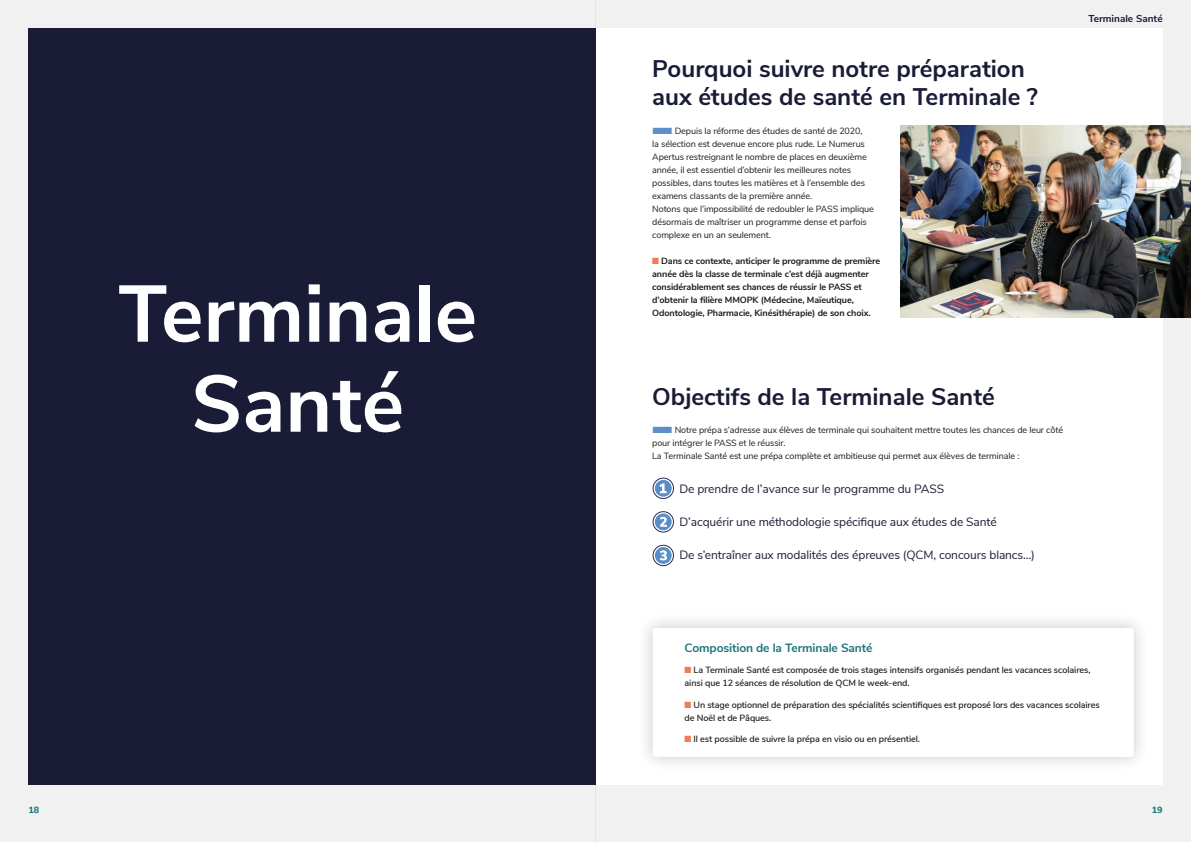
<style>
.page{position:relative;width:1191px;height:842px;background:#fff}
.page>*{position:absolute;margin:0;border:0;box-sizing:border-box;transform-origin:0 0}
.t1{font:700 80px/90px "Nunito Sans";color:#fff;text-align:center}
.t2{font:700 24px/28px "Nunito Sans";color:#1a1c37}
.t3{font:12px "Nunito Sans";letter-spacing:-.01em;color:#1a1c37}
.t4{font:700 12px "Nunito Sans";letter-spacing:-.01em;color:#1f767e}
.t5{font:700 10px "Nunito Sans";color:#1a1c37}
.t6{font:9px/13px "Nunito Sans";letter-spacing:-.01em;color:#1d1d1b}
.t7{font:600 9px/13px "Nunito Sans";letter-spacing:-.01em;color:#1d1d1b}
.t8{font:700 9px/13px "Nunito Sans";letter-spacing:-.01em;color:#1d1d1b}
.t9{font:800 9px "Nunito Sans";color:#1f767e}
.s1{color:#5e8eca}
.s2{color:#ef7b59}
</style>
<div class="page">
<div style="left:595px;top:0;width:596px;height:842px;background:#f1f1f1"></div>
<div style="left:567px;top:28px;width:595px;height:757px;background:#fff"></div>
<div style="left:636px;top:612px;width:513px;height:161px;background:#1d1d1b;opacity:.25"></div>
<div style="left:652px;top:628px;width:481px;height:129px;background:#fff;border-radius:3px"></div>
<div style="left:0;top:0;width:595px;height:842px;background:#f1f1f1"></div>
<div style="left:28px;top:28px;width:567px;height:757px;background:#1a1c37"></div>
<div style="left:653px;top:511px;width:21px;height:21px;border:1px solid #262958;border-radius:50%"></div>
<div style="left:655px;top:514px;width:16px;height:16px;background:#578dca;border-radius:50%"></div>
<div style="left:655px;top:514px;width:16px;height:16px;border:1px solid #578dca;border-radius:50%"></div>
<svg style="left:660px;top:517px;width:7px;height:10px"></svg>
<div style="left:653px;top:545px;width:21px;height:21px;border:1px solid #262958;border-radius:50%"></div>
<div style="left:655px;top:548px;width:16px;height:15px;background:#578dca;border-radius:50%"></div>
<div style="left:655px;top:547px;width:16px;height:17px;border:1px solid #578dca;border-radius:50%"></div>
<svg style="left:659px;top:550px;width:8px;height:10px"></svg>
<div style="left:653px;top:478px;width:21px;height:21px;border:1px solid #262958;border-radius:50%"></div>
<div style="left:655px;top:480px;width:16px;height:16px;background:#578dca;border-radius:50%"></div>
<div style="left:655px;top:480px;width:16px;height:16px;border:1px solid #578dca;border-radius:50%"></div>
<svg style="left:659px;top:483px;width:7px;height:10px"></svg>
<img style="left:900px;top:125px;width:291px;height:193px">
<h1 class="t1" style="left:118px;top:274px;width:360px">Terminale<br>Santé</h1>
<h2 class="t2" style="left:652px;top:56px;width:387px">Pourquoi suivre notre préparation aux études de santé en Terminale ?</h2>
<p class="t6" style="left:652px;top:124px;width:223px"><span class="s1">■</span> Depuis la réforme des études de santé de 2020,<br>la sélection est devenue encore plus rude. Le Numerus Apertus restreignant le nombre de places en deuxième année, il est essentiel d’obtenir les meilleures notes possibles, dans toutes les matières et à l’ensemble des examens classants de la première année.<br>Notons que l’impossibilité de redoubler le PASS implique désormais de maîtriser un programme dense et parfois complexe en un an seulement.</p>
<p class="t8" style="left:652px;top:255px;width:230px"><span class="s2">■</span> Dans ce contexte, anticiper le programme de première année dès la classe de terminale c’est déjà augmenter considérablement ses chances de réussir le PASS et d’obtenir la filière MMOPK (Médecine, Maïeutique, Odontologie, Pharmacie, Kinésithérapie) de son choix.</p>
<p class="t5" style="left:1088px;top:15px;width:76px">Terminale Santé</p>
<h2 class="t2" style="left:652px;top:384px;width:344px">Objectifs de la Terminale Santé</h2>
<p class="t6" style="left:652px;top:424px;width:412px"><span class="s1">■</span> Notre prépa s’adresse aux élèves de terminale qui souhaitent mettre toutes les chances de leur côté pour intégrer le PASS et le réussir.<br>La Terminale Santé est une prépa complète et ambitieuse qui permet aux élèves de terminale :</p>
<h3 class="t3" style="left:679px;top:482px;width:266px">De prendre de l’avance sur le programme du PASS</h3>
<h3 class="t3" style="left:679px;top:513px;width:319px">D’acquérir une méthodologie spécifique aux études de Santé</h3>
<h3 class="t3" style="left:679px;top:548px;width:357px">De s’entraîner aux modalités des épreuves (QCM, concours blancs…)</h3>
<h3 class="t4" style="left:684px;top:643px;width:189px">Composition de la Terminale Santé</h3>
<p class="t7" style="left:684px;top:664px;width:407px"><span class="s2">■</span> La Terminale Santé est composée de trois stages intensifs organisés pendant les vacances scolaires, ainsi que 12 séances de résolution de QCM le week-end.</p>
<p class="t7" style="left:684px;top:698px;width:417px"><span class="s2">■</span> Un stage optionnel de préparation des spécialités scientifiques est proposé lors des vacances scolaires de Noël et de Pâques.</p>
<p class="t7" style="left:684px;top:733px;width:237px"><span class="s2">■</span> Il est possible de suivre la prépa en visio ou en présentiel.</p>
<p class="t9" style="left:28px;top:806px;width:12px">18</p>
<p class="t9" style="left:1151px;top:806px;width:12px">19</p>
</div>
